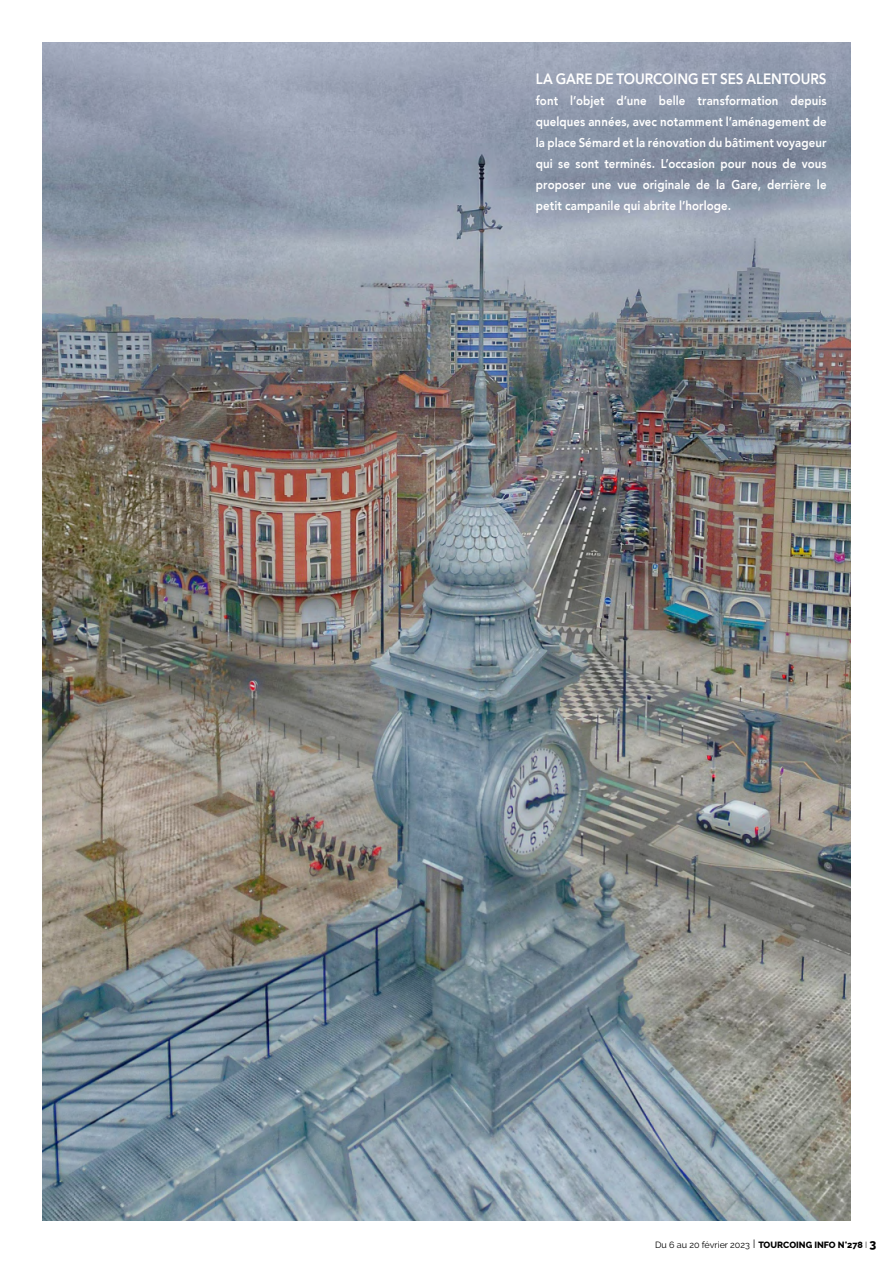
<style>
.page{position:relative;width:893px;height:1263px;background:#fff}
.page>*{position:absolute;margin:0;border:0;box-sizing:border-box;transform-origin:0 0}
.t1{font:800 15px "Avenir LT";color:#fff;scale:.9 1}
.t2{font:800 12.75px/21px "Avenir LT";letter-spacing:.01em;color:#fff;text-align:justify;scale:.9 1}
.t3{font:9px "Raleway";color:#000}
.s1{font-weight:300;font-size:12px}
.s2{font-weight:800}
.s3{font-weight:300}
.s4{font-weight:800;font-size:12px}
</style>
<div class="page">
<img style="left:43px;top:43px;width:807px;height:1177px">
<hr style="left:0;top:0;width:1px;height:1263px;background:#d8a14b">
<p class="t1" style="left:536px;top:70px;width:325px">LA GARE DE TOURCOING ET SES ALENTOURS</p>
<p class="t2" style="left:536px;top:90px;width:325px">font l’objet d’une belle transformation depuis quelques années, avec notamment l’aménagement de la place Sémard et la rénovation du bâtiment voyageur qui se sont terminés. L’occasion pour nous de vous proposer une vue originale de la Gare, derrière le petit campanile qui abrite l’horloge.</p>
<p class="t3" style="left:655px;top:1239px;width:223px">Du 6 au 20 février 2023 <span class="s1">I</span> <span class="s2">TOURCOING INFO N°278</span> <span class="s3">I</span> <span class="s4">3</span></p>
</div>
